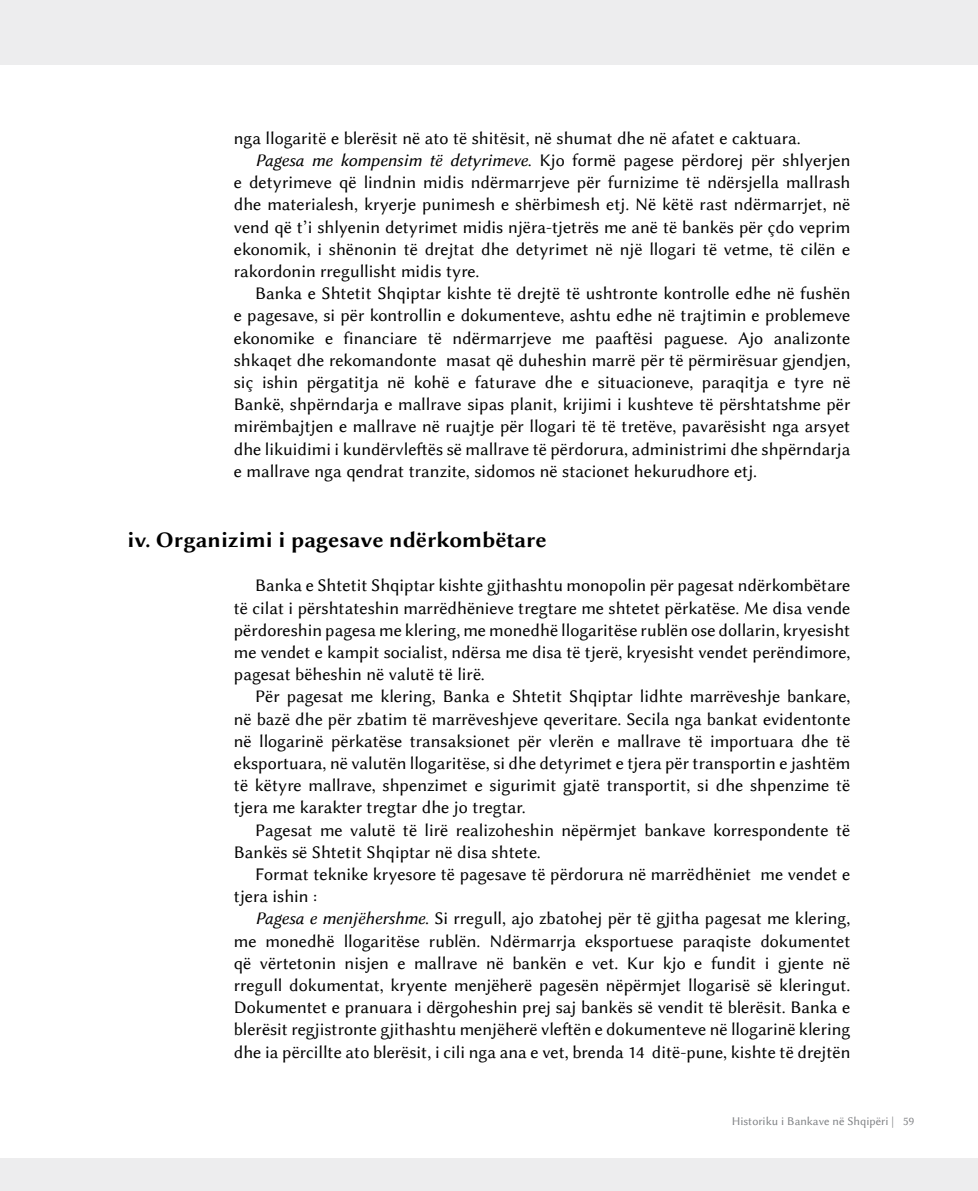
<style>
.page{position:relative;width:978px;height:1191px;background:#fff}
.page>*{position:absolute;margin:0;border:0;box-sizing:border-box;transform-origin:0 0}
.t1{font:22.5px "Lin Biolinum B";color:#000}
.t2{font:18px/22.2px "Lin Biolinum";color:#000;text-align:justify}
.t3{font:12px "Lin Biolinum";color:#808285}
.s1{font-family:"Lin Biolinum I"}
</style>
<div class="page">
<div style="left:0;top:0;width:978px;height:65px;background:#ededee"></div>
<div style="left:0;top:1158px;width:978px;height:33px;background:#ededee"></div>
<p class="t2" style="left:234px;top:127px;width:569px">nga llogaritë e blerësit në ato të shitësit, në shumat dhe në afatet e caktuara.</p>
<p class="t2" style="left:255px;top:149px;width:597px"><span class="s1">Pagesa me kompensim të detyrimeve</span>. Kjo formë pagese përdorej për shlyerjen</p>
<p class="t2" style="left:234px;top:171px;width:618px">e detyrimeve që lindnin midis ndërmarrjeve për furnizime të ndërsjella mallrash</p>
<p class="t2" style="left:234px;top:194px;width:618px">dhe materialesh, kryerje punimesh e shërbimesh etj. Në këtë rast ndërmarrjet, në</p>
<p class="t2" style="left:234px;top:216px;width:618px">vend që t’i shlyenin detyrimet midis njëra-tjetrës me anë të bankës për çdo veprim</p>
<p class="t2" style="left:234px;top:238px;width:618px">ekonomik, i shënonin të drejtat dhe detyrimet në një llogari të vetme, të cilën e</p>
<p class="t2" style="left:234px;top:260px;width:247px">rakordonin rregullisht midis tyre.</p>
<p class="t2" style="left:255px;top:282px;width:597px">Banka e Shtetit Shqiptar kishte të drejtë të ushtronte kontrolle edhe në fushën</p>
<p class="t2" style="left:234px;top:304px;width:618px">e pagesave, si për kontrollin e dokumenteve, ashtu edhe në trajtimin e problemeve</p>
<p class="t2" style="left:234px;top:327px;width:618px">ekonomike e financiare të ndërmarrjeve me paaftësi paguese. Ajo analizonte</p>
<p class="t2" style="left:234px;top:349px;width:618px">shkaqet dhe rekomandonte masat që duheshin marrë për të përmirësuar gjendjen,</p>
<p class="t2" style="left:234px;top:371px;width:618px">siç ishin përgatitja në kohë e faturave dhe e situacioneve, paraqitja e tyre në</p>
<p class="t2" style="left:234px;top:393px;width:618px">Bankë, shpërndarja e mallrave sipas planit, krijimi i kushteve të përshtatshme për</p>
<p class="t2" style="left:234px;top:415px;width:618px">mirëmbajtjen e mallrave në ruajtje për llogari të të tretëve, pavarësisht nga arsyet</p>
<p class="t2" style="left:234px;top:438px;width:618px">dhe likuidimi i kundërvleftës së mallrave të përdorura, administrimi dhe shpërndarja</p>
<p class="t2" style="left:234px;top:460px;width:525px">e mallrave nga qendrat tranzite, sidomos në stacionet hekurudhore etj.</p>
<p class="t1" style="left:128px;top:523px;width:421px">iv. Organizimi i pagesave ndërkombëtare</p>
<p class="t2" style="left:234px;top:574px;width:618px;text-indent:21px">Banka e Shtetit Shqiptar kishte gjithashtu monopolin për pagesat ndërkombëtare të cilat i përshtateshin marrëdhënieve tregtare me shtetet përkatëse. Me disa vende përdoreshin pagesa me klering, me monedhë llogaritëse rublën ose dollarin, kryesisht me vendet e kampit socialist, ndërsa me disa të tjerë, kryesisht vendet perëndimore, pagesat bëheshin në valutë të lirë.</p>
<p class="t2" style="left:234px;top:685px;width:618px;text-indent:21px">Për pagesat me klering, Banka e Shtetit Shqiptar lidhte marrëveshje bankare, në bazë dhe për zbatim të marrëveshjeve qeveritare. Secila nga bankat evidentonte në llogarinë përkatëse transaksionet për vlerën e mallrave të importuara dhe të eksportuara, në valutën llogaritëse, si dhe detyrimet e tjera për transportin e jashtëm të këtyre mallrave, shpenzimet e sigurimit gjatë transportit, si dhe shpenzime të tjera me karakter tregtar dhe jo tregtar.</p>
<p class="t2" style="left:234px;top:819px;width:618px;text-indent:21px">Pagesat me valutë të lirë realizoheshin nëpërmjet bankave korrespondente të<br>Bankës së Shtetit Shqiptar në disa shtete.</p>
<p class="t2" style="left:234px;top:863px;width:618px;text-indent:21px">Format teknike kryesore të pagesave të përdorura në marrëdhëniet me vendet e tjera ishin :</p>
<p class="t2" style="left:234px;top:907px;width:618px;text-indent:21px"><span class="s1">Pagesa e menjëhershme</span>. Si rregull, ajo zbatohej për të gjitha pagesat me klering, me monedhë llogaritëse rublën. N dërmarrja eksportuese paraqiste dokumentet që vërtetonin nisjen e mallrave në bankën e vet. Kur kjo e fundit i gjente në rregull dokumentat, kryente menjëherë pagesën nëpërmjet llogarisë së kleringut.<br>Dokumentet e pranuara i dërgoheshin prej saj bankës së vendit të blerësit. Banka e blerësit regjistronte gjithashtu menjëherë vleftën e dokumenteve në llogarinë klering dhe ia përcillte ato blerësit, i cili nga ana e vet, brenda 14 ditë-pune, kishte të drejtën</p>
<p class="t3" style="left:732px;top:1113px;width:184px">Historiku i Bankave në Shqipëri | 59</p>
</div>
